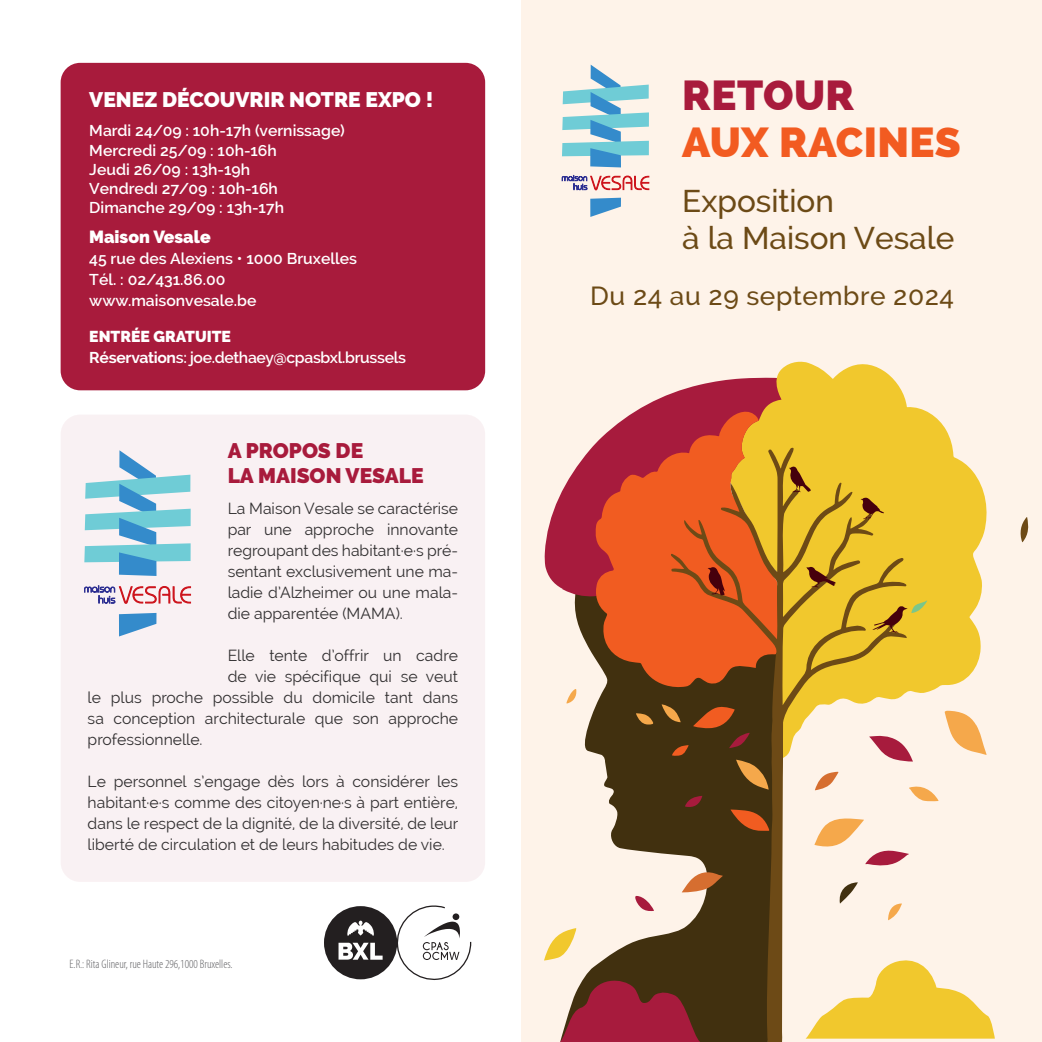
<style>
.page{position:relative;width:1042px;height:1042px;background:#fff}
.page>*{position:absolute;margin:0;border:0;box-sizing:border-box;transform-origin:0 0}
.t1{font:800 42px "Raleway";letter-spacing:.01em;color:#f25b21}
.t2{font:800 42px "Raleway";letter-spacing:.01em;color:#a81b3c}
.t3{font:500 31.5px/36.8px "Raleway";color:#6c4a16}
.t4{font:500 26.25px "Raleway";letter-spacing:.02em;color:#6c4a16}
.t5{font:900 21px "Raleway";color:#fff}
.t6{font:900 21px/24.5px "Raleway";color:#a81b3c}
.t7{font:900 17.5px "Raleway";color:#fff}
.t8{font:15.75px/21px "Raleway";color:#312f30;text-align:justify}
.t9{font:600 15.75px/19.2px "Raleway";color:#fff}
.t10{font:600 15.75px/21px "Raleway";letter-spacing:-.02em;color:#fff}
.t11{font:300 condensed 12.25px "Myriad Pro";color:#636366}
.s1{font-weight:900}
.s2{font-weight:700}
</style>
<div class="page">
<div style="left:521px;top:0;width:521px;height:1042px;background:#fef3e9"></div>
<svg style="left:566px;top:597px;width:103px;height:377px"></svg>
<svg style="left:544px;top:379px;width:186px;height:218px"></svg>
<svg style="left:730px;top:361px;width:257px;height:394px;fill:#f1c82d"></svg>
<svg style="left:594px;top:408px;width:184px;height:279px;background:#cc4f31"></svg>
<svg style="left:669px;top:447px;width:238px;height:595px"></svg>
<svg style="left:1020px;top:517px;width:9px;height:25px"></svg>
<svg style="left:566px;top:689px;width:11px;height:14px"></svg>
<svg style="left:944px;top:711px;width:42px;height:44px"></svg>
<svg style="left:636px;top:713px;width:17px;height:11px"></svg>
<svg style="left:869px;top:735px;width:44px;height:26px"></svg>
<svg style="left:661px;top:704px;width:107px;height:85px;background:#593a14"></svg>
<svg style="left:544px;top:928px;width:32px;height:32px"></svg>
<svg style="left:815px;top:772px;width:23px;height:18px"></svg>
<svg style="left:909px;top:786px;width:29px;height:15px"></svg>
<svg style="left:685px;top:796px;width:17px;height:12px"></svg>
<svg style="left:730px;top:809px;width:39px;height:22px"></svg>
<svg style="left:814px;top:815px;width:95px;height:51px"></svg>
<svg style="left:838px;top:882px;width:20px;height:21px"></svg>
<svg style="left:635px;top:896px;width:19px;height:15px"></svg>
<svg style="left:888px;top:903px;width:14px;height:17px"></svg>
<svg style="left:682px;top:870px;width:41px;height:22px"></svg>
<svg style="left:805px;top:957px;width:190px;height:81px"></svg>
<svg style="left:560px;top:974px;width:140px;height:68px;background:#8f333d"></svg>
<svg style="left:707px;top:566px;width:18px;height:29px"></svg>
<svg style="left:872px;top:600px;width:55px;height:33px;background:#d2aa2b"></svg>
<svg style="left:806px;top:566px;width:30px;height:22px"></svg>
<svg style="left:860px;top:497px;width:24px;height:23px"></svg>
<svg style="left:789px;top:466px;width:22px;height:27px"></svg>
<svg style="left:562px;top:65px;width:87px;height:102px"></svg>
<svg style="left:590px;top:198px;width:31px;height:19px"></svg>
<svg style="left:562px;top:175px;width:87px;height:15px"></svg>
<svg style="left:324px;top:906px;width:147px;height:74px"></svg>
<div style="left:61px;top:63px;width:424px;height:327px;background:#a81b3c;border-radius:20px"></div>
<div style="left:61px;top:414px;width:424px;height:468px;background:#f9f1f3;border-radius:20px"></div>
<svg style="left:84px;top:450px;width:107px;height:126px"></svg>
<svg style="left:119px;top:613px;width:37px;height:23px"></svg>
<svg style="left:84px;top:585px;width:107px;height:19px"></svg>
<h3 class="t5" style="left:89px;top:87px;width:345px">VENEZ DÉCOUVRIR NOTRE EXPO !</h3>
<p class="t9" style="left:89px;top:121px;width:257px">Mardi 24/09 : 10h-17h (vernissage)<br>Mercredi 25/09 : 10h-16h<br>Jeudi 26/09 : 13h-19h<br>Vendredi 27/09 : 10h-16h<br>Dimanche 29/09 : 13h-17h</p>
<p class="t7" style="left:89px;top:226px;width:123px">Maison Vesale</p>
<p class="t9" style="left:89px;top:248px;width:269px;line-height:21px">45 rue des Alexiens • 1000 Bruxelles<br>Tél. : 02/431.86.00 www.maisonvesale.be</p>
<p class="t10" style="left:89px;top:326px;width:318px"><span class="s1">ENTRÉE GRATUITE<br></span><span class="s2">Réservation</span>s: joe.dethaey@cpasbxl.brussels</p>
<h3 class="t6" style="left:228px;top:439px;width:197px">A PROPOS DE<br>LA MAISON VESALE</h3>
<p class="t8" style="left:228px;top:498px;width:232px">La Maison Vesale se caractérise par une approche innovante regroupant des habitant∙e∙s pré&shy;sentant exclusivement une ma&shy;ladie d’Alzheimer ou une mala&shy;die apparentée (MAMA).</p>
<p class="t8" style="left:228px;top:645px;width:232px">Elle tente d’offrir un cadre</p>
<p class="t8" style="left:228px;top:666px;width:232px">de vie spécifique qui se veut</p>
<p class="t8" style="left:88px;top:687px;width:372px">le plus proche possible du domicile tant dans</p>
<p class="t8" style="left:88px;top:708px;width:372px">sa conception architecturale que son approche</p>
<p class="t8" style="left:88px;top:729px;width:116px">professionnelle.</p>
<p class="t8" style="left:88px;top:771px;width:372px">Le personnel s’engage dès lors à considérer les habitant∙e∙s comme des citoyen∙ne∙s à part entière, dans le respect de la dignité, de la diversité, de leur liberté de circulation et de leurs habitudes de vie.</p>
<p class="t11" style="left:69px;top:958px;width:165px">E.R.: Rita Glineur, rue Haute 296,1000 Bruxelles.</p>
<h1 class="t2" style="left:682px;top:71px;width:174px">RETOUR</h1>
<h1 class="t1" style="left:682px;top:118px;width:280px">AUX RACINES</h1>
<h2 class="t3" style="left:682px;top:182px;width:273px">Exposition<br>à la Maison Vesale</h2>
<h3 class="t4" style="left:590px;top:281px;width:365px">Du 24 au 29 septembre 2024</h3>
</div>
